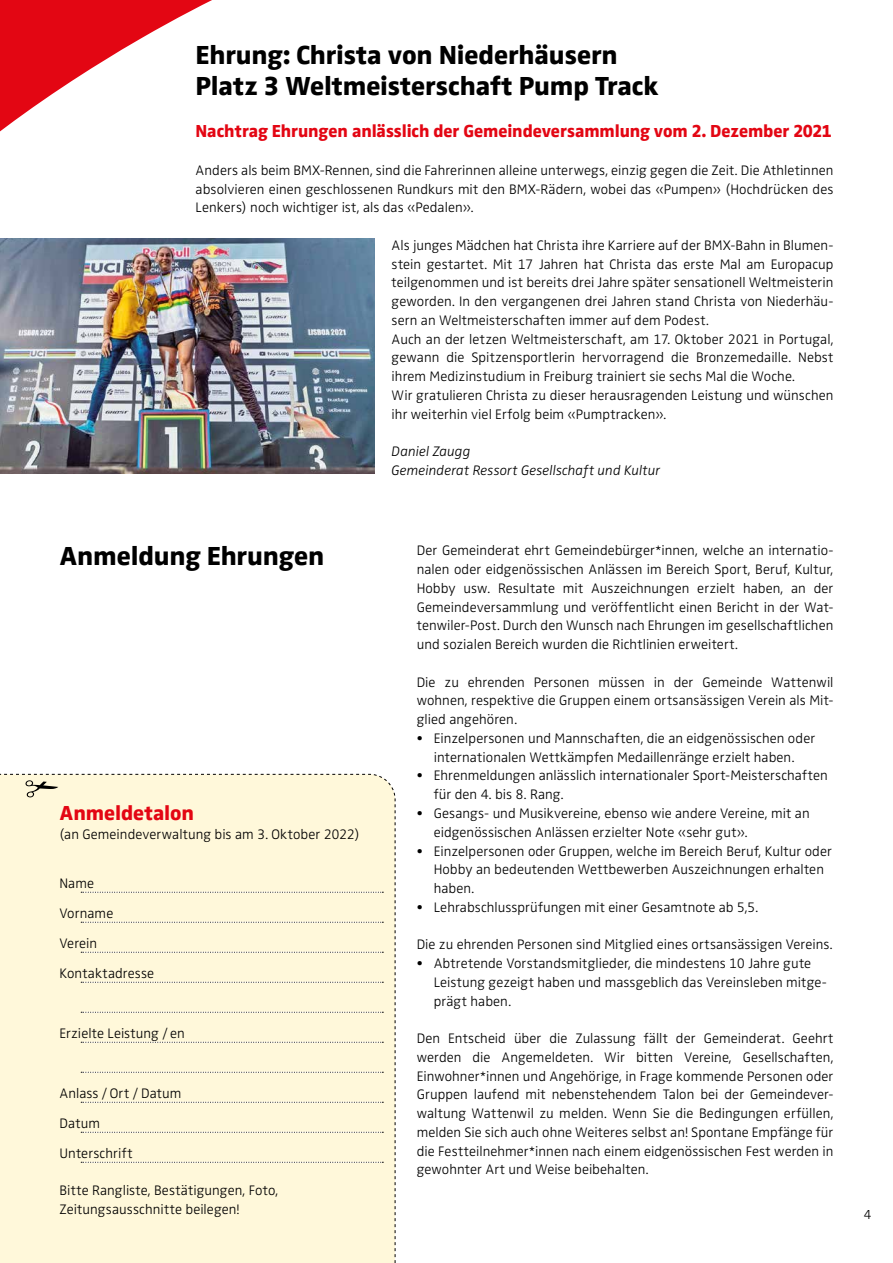
<style>
.page{position:relative;width:893px;height:1263px;background:#fff}
.page>*{position:absolute;margin:0;border:0;box-sizing:border-box;transform-origin:0 0}
.t1{font:800 27px/31.5px "Zwo Pro";letter-spacing:-.005em;color:#000}
.t2{font:800 21px "Zwo Pro";letter-spacing:-.005em;color:#e30613}
.t3{font:800 18px "Zwo Pro";letter-spacing:-.005em;color:#e30613}
.t4{font:300 14.25px/18.8px "Zwo Pro";letter-spacing:.005em;color:#000}
.t5{font:italic 300 14.25px/18.8px "Zwo Pro";letter-spacing:.005em;color:#000}
.t6{font:300 13.5px "Zwo Pro";color:#000}
</style>
<div class="page">
<svg style="left:0;top:0;width:212px;height:132px"></svg>
<img style="left:0;top:238px;width:375px;height:235px">
<div style="left:0;top:773px;width:396px;height:490px;background:#fff8da"></div>
<svg style="left:81px;top:892px;width:302px;height:1px"></svg>
<svg style="left:81px;top:922px;width:302px;height:1px"></svg>
<svg style="left:81px;top:952px;width:302px;height:1px"></svg>
<svg style="left:81px;top:982px;width:302px;height:1px"></svg>
<svg style="left:81px;top:1012px;width:302px;height:1px"></svg>
<svg style="left:81px;top:1042px;width:302px;height:1px"></svg>
<svg style="left:81px;top:1072px;width:302px;height:1px"></svg>
<svg style="left:81px;top:1102px;width:302px;height:1px"></svg>
<svg style="left:81px;top:1132px;width:302px;height:1px"></svg>
<svg style="left:81px;top:1162px;width:302px;height:1px"></svg>
<div style="left:0;top:774px;width:365px;height:23px;background:#fff8da"></div>
<h1 class="t1" style="left:196px;top:37px;width:464px">Ehrung: Christa von Niederhäusern<br>Platz 3 Weltmeisterschaft Pump Track</h1>
<p class="t3" style="left:196px;top:117px;width:638px">Nachtrag Ehrungen anlässlich der Gemeindeversammlung vom 2. Dezember 2021</p>
<p class="t4" style="left:196px;top:160px;width:639px;text-align:justify">Anders als beim BMX-Rennen, sind die Fahrerinnen alleine unterwegs, einzig gegen die Zeit. Die Athletinnen absolvieren einen geschlossenen Rundkurs mit den BMX-Rädern, wobei das «Pumpen» (Hochdrücken des Lenkers) noch wichtiger ist, als das «Pedalen».</p>
<p class="t4" style="left:392px;top:235px;width:443px">Als junges Mädchen hat Christa ihre Karriere auf der BMX-Bahn in Blumen&shy;stein gestartet. Mit 17 Jahren hat Christa das erste Mal am Europacup teilgenommen und ist bereits drei Jahre später sensationell Weltmeisterin geworden. In den vergangenen drei Jahren stand Christa von Niederhäu&shy;sern an Weltmeisterschaften immer auf dem Podest.<br>Auch an der letzen Weltmeisterschaft, am 17. Oktober 2021 in Portugal, gewann die Spitzensportlerin hervorragend die Bronzemedaille. Nebst ihrem Medizinstudium in Freiburg trainiert sie sechs Mal die Woche.<br>Wir gratulieren Christa zu dieser herausragenden Leistung und wünschen ihr weiterhin viel Erfolg beim «Pumptracken».</p>
<p class="t5" style="left:392px;top:441px;width:270px">Daniel Zaugg<br>Gemeinderat Ressort Gesellschaft und Kultur</p>
<h1 class="t1" style="left:60px;top:539px;width:266px">Anmeldung Ehrungen</h1>
<h2 class="t2" style="left:60px;top:797px;width:136px">Anmeldetalon</h2>
<p class="t4" style="left:60px;top:824px;width:302px">(an Gemeindeverwaltung bis am 3. Oktober 2022)</p>
<p class="t4" style="left:60px;top:867px;width:96px;line-height:30px">Name<br>Vorname<br>Verein<br>Kontaktadresse</p>
<p class="t4" style="left:60px;top:1022px;width:127px">Erzielte Leistung / en</p>
<p class="t4" style="left:60px;top:1077px;width:123px;line-height:30px">Anlass / Ort / Datum<br>Datum<br>Unterschrift</p>
<p class="t4" style="left:60px;top:1180px;width:220px">Bitte Rangliste, Bestätigungen, Foto,<br>Zeitungsausschnitte beilegen!</p>
<p class="t4" style="left:417px;top:540px;width:418px;text-align:justify">Der Gemeinderat ehrt Gemeindebürger*innen, welche an internatio&shy;nalen oder eidgenössischen Anlässen im Bereich Sport, Beruf, Kultur, Hobby usw. Resultate mit Auszeichnungen erzielt haben, an der Gemeindeversammlung und veröffentlicht einen Bericht in der Wat&shy;tenwiler-Post. Durch den Wunsch nach Ehrungen im gesellschaftlichen und sozialen Bereich wurden die Richtlinien erweitert.</p>
<p class="t4" style="left:417px;top:672px;width:418px;text-align:justify">Die zu ehrenden Personen müssen in der Gemeinde Wattenwil wohnen, respektive die Gruppen einem ortsansässigen Verein als Mit&shy;glied angehören.</p>
<p class="t4" style="left:417px;top:728px;width:400px;text-align:center">• Einzelpersonen und Mannschaften, die an eidgenössischen oder internationalen Wettkämpfen Medaillenränge erzielt haben.</p>
<p class="t4" style="left:434px;top:765px;width:396px;text-indent:-17px">• Ehrenmeldungen anlässlich internationaler Sport-Meisterschaften für den 4. bis 8. Rang.</p>
<p class="t4" style="left:434px;top:803px;width:377px;text-indent:-17px">• Gesangs- und Musikvereine, ebenso wie andere Vereine, mit an eidgenössischen Anlässen erzielter Note «sehr gut».</p>
<p class="t4" style="left:434px;top:840px;width:400px;text-indent:-17px">• Einzelpersonen oder Gruppen, welche im Bereich Beruf, Kultur oder<br>Hobby an bedeutenden Wettbewerben Auszeichnungen erhalten haben.</p>
<p class="t4" style="left:417px;top:897px;width:343px">• Lehrabschlussprüfungen mit einer Gesamtnote ab 5,5.</p>
<p class="t4" style="left:417px;top:934px;width:417px">Die zu ehrenden Personen sind Mitglied eines ortsansässigen Vereins.</p>
<p class="t4" style="left:434px;top:953px;width:395px;text-indent:-17px">• Abtretende Vorstandsmitglieder, die mindestens 10 Jahre gute<br>Leistung gezeigt haben und massgeblich das Vereinsleben mitge&shy;prägt haben.</p>
<p class="t4" style="left:417px;top:1028px;width:418px;text-align:justify">Den Entscheid über die Zulassung fällt der Gemeinderat. Geehrt werden die Angemeldeten. Wir bitten Vereine, Gesellschaften, Einwohner*innen und Angehörige, in Frage kommende Personen oder Gruppen laufend mit nebenstehendem Talon bei der Gemeindever&shy;waltung Wattenwil zu melden. Wenn Sie die Bedingungen erfüllen, melden Sie sich auch ohne Weiteres selbst an! Spontane Empfänge für die Festteilnehmer*innen nach einem eidgenössischen Fest werden in gewohnter Art und Weise beibehalten.</p>
<p class="t6" style="left:864px;top:1204px;width:9px">4</p>
</div>
